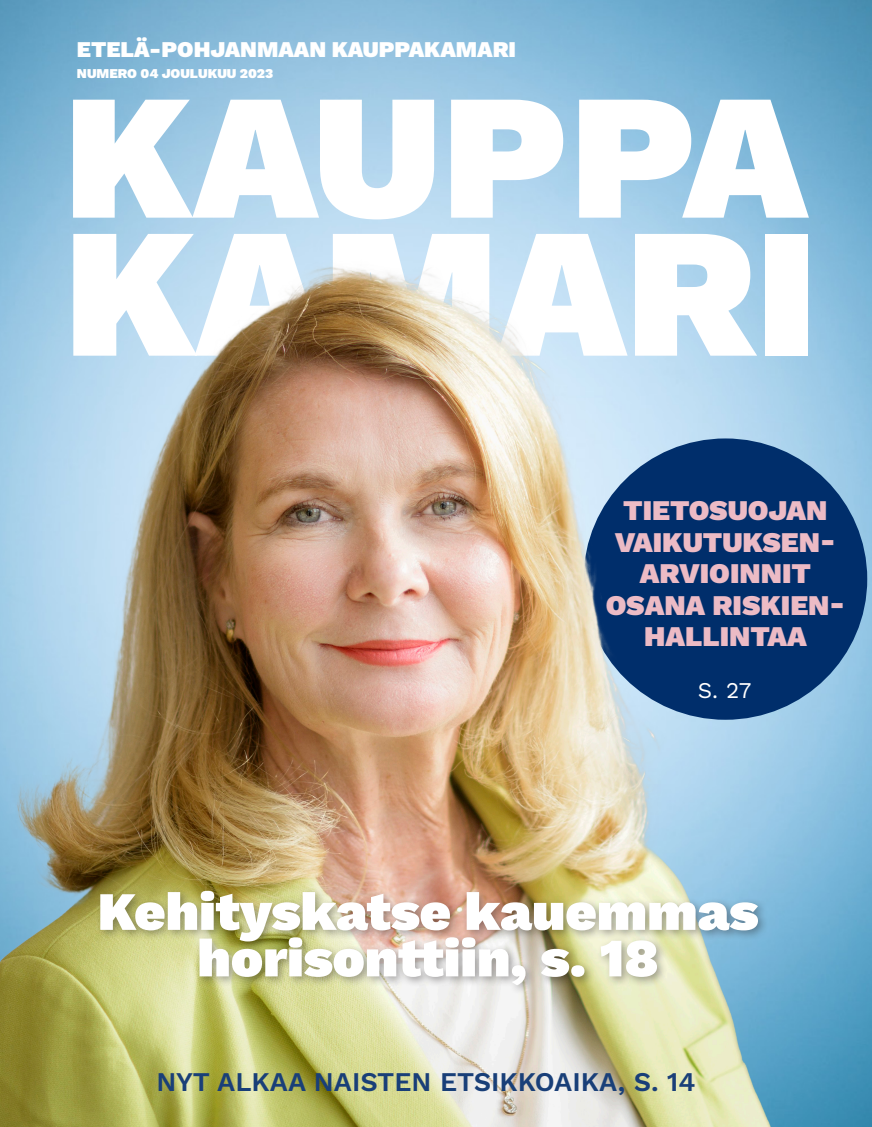
<style>
.page{position:relative;width:872px;height:1127px;background:#fff}
.page>*{position:absolute;margin:0;border:0;box-sizing:border-box;transform-origin:0 0}
.otsikko_sin{font:900 184.5px "Work Sans";color:#fff}
.otsikko_sin-2{font:900 178.8px "Work Sans";letter-spacing:.01em;color:#fff}
.otsikko_sin-3{font:900 54px "Work Sans";color:#fff}
.ingressi_sin{font:900 28.5px "Work Sans";color:#ecbbc5}
.nosto{font:600 27px "Work Sans";color:#193f78}
.otsikko_sin-4{font:900 22.5px "Work Sans";color:#fff}
.ingressi_sin-2{font:22.5px "Work Sans";color:#fff}
.otsikko_sin-5{font:900 13.5px "Work Sans";color:#fff}
</style>
<div class="page">
<img style="left:0;top:0;width:872px;height:1127px">
<div style="left:583px;top:438px;width:284px;height:282px;background:#002e6b;border-radius:50%"></div>
<img style="left:0;top:241px;width:801px;height:886px">
<div style="left:95px;top:886px;width:673px;height:110px;background:#231f20;opacity:.4"></div>
<p class="otsikko_sin-4" style="left:77px;top:36px;width:440px">ETELÄ-POHJANMAAN KAUPPAKAMARI</p>
<p class="otsikko_sin-5" style="left:77px;top:65px;width:198px">NUMERO 04 JOULUKUU 2023</p>
<p class="otsikko_sin-2" style="left:64px;top:54px;width:744px">KAUPPA</p>
<p class="otsikko_sin" style="left:64px;top:187px;width:754px">KAMARI</p>
<p class="ingressi_sin" style="left:623px;top:494px;width:206px">TIETOSUOJAN</p>
<p class="ingressi_sin" style="left:615px;top:526px;width:222px">VAIKUTUKSEN-</p>
<p class="ingressi_sin" style="left:640px;top:557px;width:173px">ARVIOINNIT</p>
<p class="ingressi_sin" style="left:606px;top:589px;width:240px">OSANA RISKIEN-</p>
<p class="ingressi_sin" style="left:644px;top:620px;width:164px">HALLINTAA</p>
<p class="ingressi_sin-2" style="left:698px;top:677px;width:55px">S. 27</p>
<p class="otsikko_sin-3" style="left:98px;top:880px;width:662px">Kehityskatse kauemmas</p>
<p class="otsikko_sin-3" style="left:197px;top:927px;width:463px">horisonttiin, s. 18</p>
<p class="nosto" style="left:156px;top:1066px;width:541px">NYT ALKAA NAISTEN ETSIKKOAIKA, S. 14</p>
</div>
